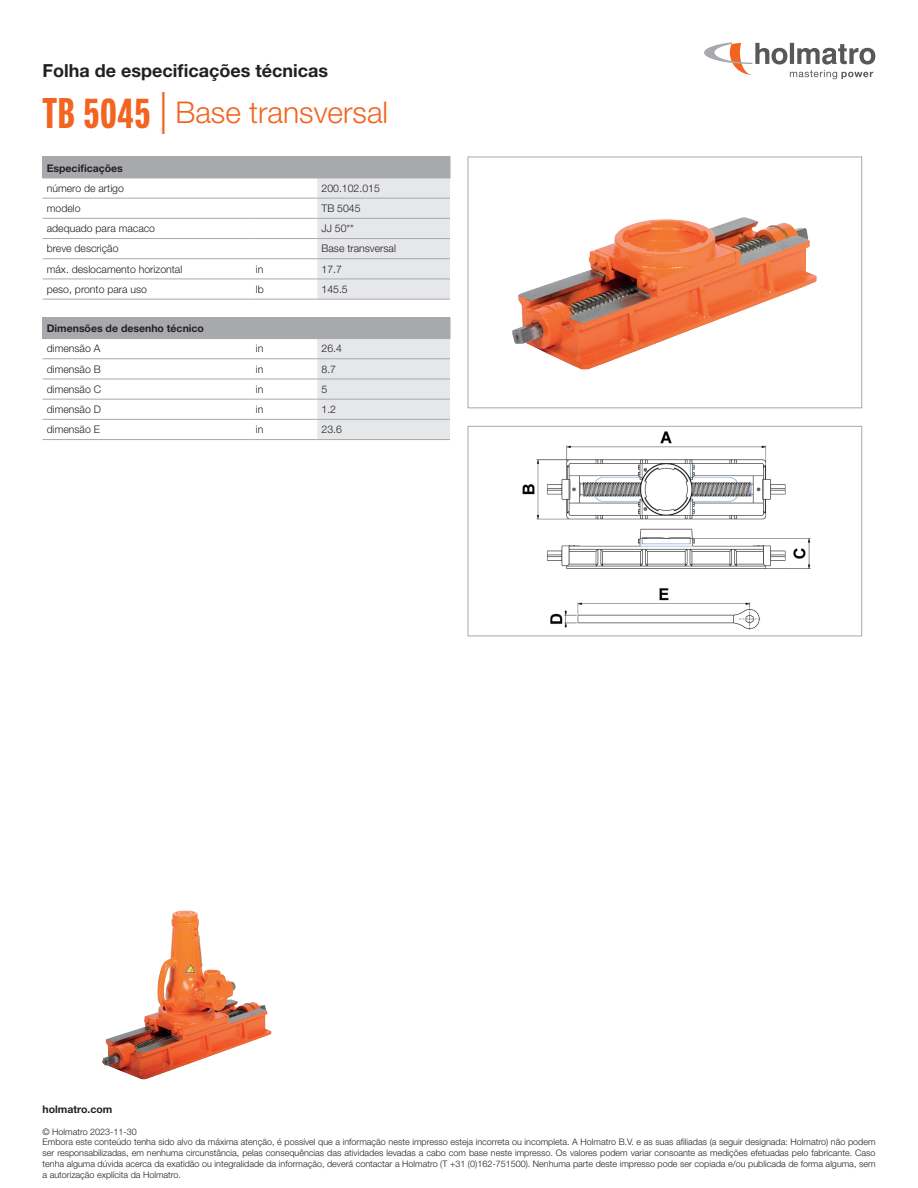
<style>
.page{position:relative;width:918px;height:1188px;background:#fff}
.page>*{position:absolute;margin:0;border:0;box-sizing:border-box;transform-origin:0 0}
.t1{font:300 30px "Helvetica Neue LT Std";color:#f36421}
.t2{font:700 18px "Helvetica Neue LT Std";color:#231f20}
.t3{font:300 10.5px "Helvetica Neue LT Std";color:#231f20}
.t4{font:700 10.5px "Helvetica Neue LT Std";color:#231f20}
.t5{font:300 9px/10.8px "Helvetica Neue LT Std";color:#231f20}
.s1{font-family:"Neue Helvetica Pro 79 Cm";font-weight:700;font-size:42px}
.s2{font-size:42px}
</style>
<div class="page">
<svg style="left:704px;top:42px;width:171px;height:37px"></svg>
<div style="left:43px;top:157px;width:407px;height:21px;background:#a8a9ad"></div>
<svg style="left:317px;top:157px;width:134px;height:142px"></svg>
<hr style="left:43px;top:178px;width:209px;height:1px;background:#a8a9ad">
<hr style="left:252px;top:178px;width:65px;height:1px;background:#a8a9ad">
<hr style="left:317px;top:178px;width:133px;height:1px;background:#a8a9ad">
<hr style="left:43px;top:198px;width:209px;height:1px;background:#a8a9ad">
<hr style="left:252px;top:198px;width:65px;height:1px;background:#a8a9ad">
<hr style="left:317px;top:198px;width:133px;height:1px;background:#a8a9ad">
<hr style="left:43px;top:218px;width:209px;height:1px;background:#a8a9ad">
<hr style="left:252px;top:218px;width:65px;height:1px;background:#a8a9ad">
<hr style="left:317px;top:218px;width:133px;height:1px;background:#a8a9ad">
<hr style="left:43px;top:238px;width:209px;height:1px;background:#a8a9ad">
<hr style="left:252px;top:238px;width:65px;height:1px;background:#a8a9ad">
<hr style="left:317px;top:238px;width:133px;height:1px;background:#a8a9ad">
<hr style="left:43px;top:258px;width:209px;height:1px;background:#a8a9ad">
<hr style="left:252px;top:258px;width:65px;height:1px;background:#a8a9ad">
<hr style="left:317px;top:258px;width:133px;height:1px;background:#a8a9ad">
<hr style="left:43px;top:299px;width:209px;height:1px;background:#a8a9ad">
<hr style="left:43px;top:279px;width:209px;height:1px;background:#a8a9ad">
<hr style="left:252px;top:299px;width:65px;height:1px;background:#a8a9ad">
<hr style="left:252px;top:279px;width:65px;height:1px;background:#a8a9ad">
<hr style="left:317px;top:299px;width:133px;height:1px;background:#a8a9ad">
<hr style="left:317px;top:279px;width:133px;height:1px;background:#a8a9ad">
<div style="left:43px;top:317px;width:407px;height:22px;background:#a8a9ad"></div>
<svg style="left:317px;top:317px;width:134px;height:122px"></svg>
<hr style="left:317px;top:338px;width:133px;height:1px;background:#a8a9ad">
<hr style="left:43px;top:359px;width:209px;height:1px;background:#a8a9ad">
<hr style="left:252px;top:359px;width:65px;height:1px;background:#a8a9ad">
<hr style="left:317px;top:359px;width:133px;height:1px;background:#a8a9ad">
<hr style="left:43px;top:379px;width:209px;height:1px;background:#a8a9ad">
<hr style="left:252px;top:379px;width:65px;height:1px;background:#a8a9ad">
<hr style="left:317px;top:379px;width:133px;height:1px;background:#a8a9ad">
<hr style="left:43px;top:399px;width:209px;height:1px;background:#a8a9ad">
<hr style="left:252px;top:399px;width:65px;height:1px;background:#a8a9ad">
<hr style="left:317px;top:399px;width:133px;height:1px;background:#a8a9ad">
<hr style="left:43px;top:439px;width:209px;height:1px;background:#a8a9ad">
<hr style="left:43px;top:419px;width:209px;height:1px;background:#a8a9ad">
<hr style="left:252px;top:439px;width:65px;height:1px;background:#a8a9ad">
<hr style="left:252px;top:419px;width:65px;height:1px;background:#a8a9ad">
<hr style="left:317px;top:439px;width:133px;height:1px;background:#a8a9ad">
<hr style="left:317px;top:419px;width:133px;height:1px;background:#a8a9ad">
<img style="left:102px;top:910px;width:170px;height:170px">
<img style="left:522px;top:431px;width:289px;height:199px">
<div style="left:468px;top:426px;width:394px;height:210px;border:1px solid #a8a9ad"></div>
<img style="left:512px;top:217px;width:305px;height:153px">
<div style="left:468px;top:157px;width:394px;height:251px;border:1px solid #a8a9ad"></div>
<h2 class="t2" style="left:43px;top:59px;width:287px">Folha de especificações técnicas</h2>
<h1 class="t1" style="left:43px;top:94px;width:347px"><span class="s1">TB 5045</span> <span class="s2">|</span> Base transversal</h1>
<p class="t4" style="left:47px;top:161px;width:78px">Especificações</p>
<p class="t3" style="left:47px;top:182px;width:79px">número de artigo</p>
<p class="t3" style="left:322px;top:182px;width:60px">200.102.015</p>
<p class="t3" style="left:47px;top:202px;width:35px">modelo</p>
<p class="t3" style="left:322px;top:202px;width:41px">TB 5045</p>
<p class="t3" style="left:47px;top:222px;width:110px">adequado para macaco</p>
<p class="t3" style="left:322px;top:222px;width:34px">JJ 50**</p>
<p class="t3" style="left:47px;top:242px;width:73px">breve descrição</p>
<p class="t3" style="left:322px;top:242px;width:76px">Base transversal</p>
<p class="t3" style="left:47px;top:262px;width:137px">máx. deslocamento horizontal</p>
<p class="t3" style="left:256px;top:262px;width:9px">in</p>
<p class="t3" style="left:322px;top:262px;width:22px">17.7</p>
<p class="t3" style="left:47px;top:283px;width:102px">peso, pronto para uso</p>
<p class="t3" style="left:256px;top:283px;width:9px">lb</p>
<p class="t3" style="left:322px;top:283px;width:28px">145.5</p>
<p class="t4" style="left:47px;top:322px;width:159px">Dimensões de desenho técnico</p>
<p class="t3" style="left:47px;top:342px;width:55px">dimensão A</p>
<p class="t3" style="left:256px;top:342px;width:9px">in</p>
<p class="t3" style="left:322px;top:342px;width:22px">26.4</p>
<p class="t3" style="left:47px;top:362px;width:56px">dimensão B</p>
<p class="t3" style="left:256px;top:362px;width:9px">in</p>
<p class="t3" style="left:322px;top:362px;width:16px">8.7</p>
<p class="t3" style="left:47px;top:383px;width:56px">dimensão C</p>
<p class="t3" style="left:256px;top:383px;width:9px">in</p>
<p class="t3" style="left:322px;top:383px;width:7px">5</p>
<p class="t3" style="left:47px;top:403px;width:56px">dimensão D</p>
<p class="t3" style="left:256px;top:403px;width:9px">in</p>
<p class="t3" style="left:322px;top:403px;width:16px">1.2</p>
<p class="t3" style="left:47px;top:423px;width:55px">dimensão E</p>
<p class="t3" style="left:256px;top:423px;width:9px">in</p>
<p class="t3" style="left:322px;top:423px;width:22px">23.6</p>
<p class="t4" style="left:43px;top:1103px;width:71px">holmatro.com</p>
<p class="t5" style="left:43px;top:1126px;width:835px">© Holmatro 2023-11-30<br>Embora este conteúdo tenha sido alvo da máxima atenção, é possível que a informação neste impresso esteja incorreta ou incompleta. A Holmatro B.V. e as suas afiliadas (a seguir designada: Holmatro) não podem ser responsabilizadas, em nenhuma circunstância, pelas consequências das atividades levadas a cabo com base neste impresso. Os valores podem variar consoante as medições efetuadas pelo fabricante. Caso tenha alguma dúvida acerca da exatidão ou integralidade da informação, deverá contactar a Holmatro (T +31 (0)162-751500). Nenhuma parte deste impresso pode ser copiada e/ou publicada de forma alguma, sem a autorização explícita da Holmatro.</p>
</div>
